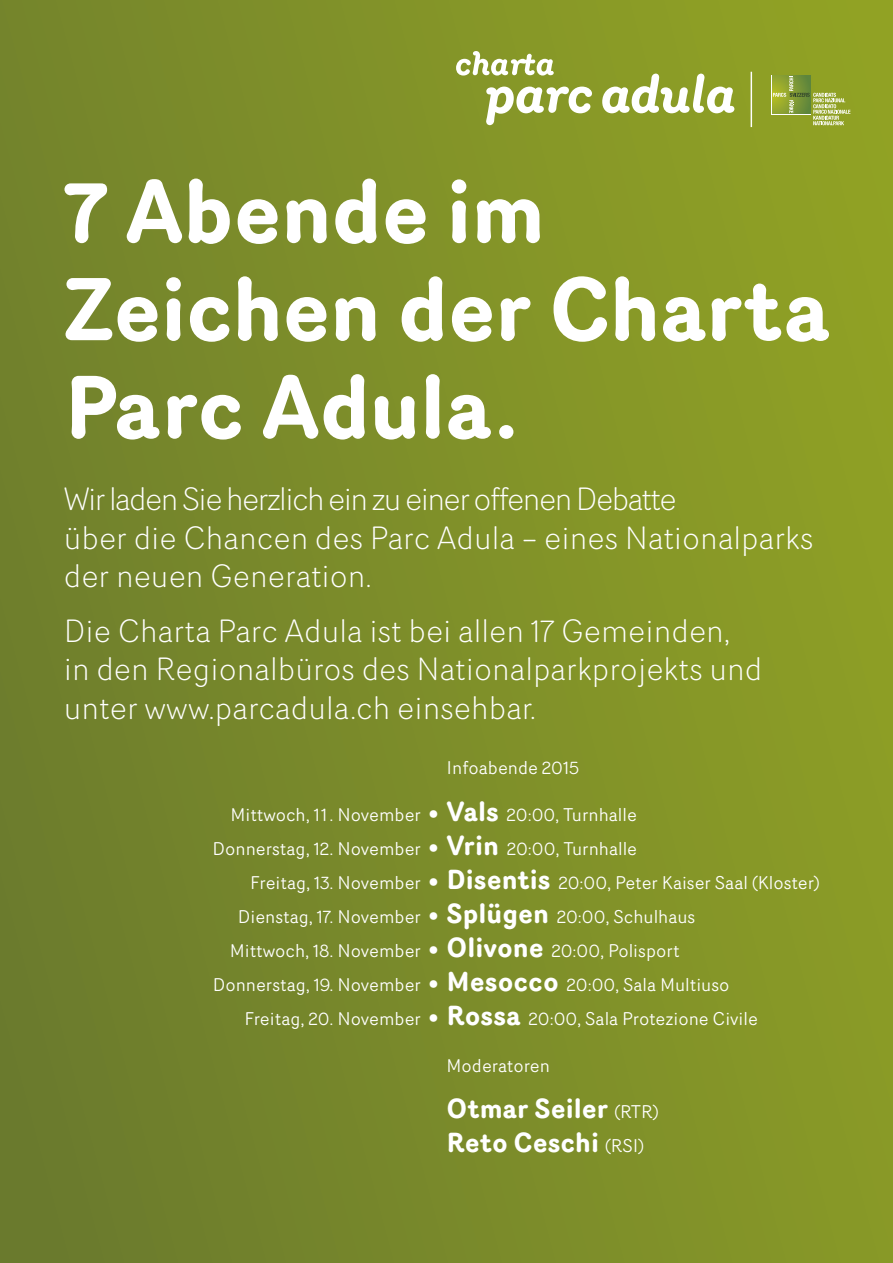
<style>
.page{position:relative;width:893px;height:1263px;background:#fff}
.page>*{position:absolute;margin:0;border:0;box-sizing:border-box;transform-origin:0 0}
.t1{font:700 87px/97.8px "Router";letter-spacing:-.01em;color:#fff}
.t2{font:300 31.5px/38.2px "Router";color:#fff}
.t3{font:700 27px/34px "Router";color:#fff}
.t4{font:18px "Router";color:#fff}
.s1{font-weight:700;font-size:27px}
.s2{font-weight:400;font-size:18px}
</style>
<div class="page">
<div style="left:0;top:0;width:893px;height:1263px;background:linear-gradient(to right,#6e7e2d,#8fa027)"></div>
<svg style="left:456px;top:51px;width:98px;height:25px"></svg>
<svg style="left:771px;top:75px;width:40px;height:40px"></svg>
<svg style="left:772px;top:76px;width:1px;height:38px"></svg>
<svg style="left:773px;top:76px;width:77px;height:49px;background:#99aa47"></svg>
<h1 class="t1" style="left:64px;top:161px;width:768px">7 Abende im<br>Zeichen der Charta<br>Parc Adula.</h1>
<h2 class="t2" style="left:64px;top:479px;width:751px">Wir laden Sie herzlich ein zu einer offenen Debatte<br>über die Chancen des Parc Adula – eines Nationalparks der neuen Generation.</h2>
<h2 class="t2" style="left:64px;top:611px;width:700px">Die Charta Parc Adula ist bei allen 17 Gemeinden, in den Regionalbüros des Nationalparkprojekts und unter www.parcadula.ch einsehbar.</h2>
<p class="t4" style="left:446px;top:754px;width:134px">Infoabende 2015</p>
<p class="t4" style="left:230px;top:801px;width:408px">Mittwoch, 11 . November <span class="s1">• Vals</span> 20:00, Turnhalle</p>
<p class="t4" style="left:213px;top:835px;width:426px">Donnerstag, 12. November <span class="s1">• Vrin</span> 20:00, Turnhalle</p>
<p class="t4" style="left:250px;top:869px;width:571px">Freitag, 13. November <span class="s1">• Disentis</span> 20:00, Peter Kaiser Saal (Kloster)</p>
<p class="t4" style="left:238px;top:903px;width:459px">Dienstag, 17. November <span class="s1">• Splügen</span> 20:00, Schulhaus</p>
<p class="t4" style="left:230px;top:937px;width:451px">Mittwoch, 18. November <span class="s1">• Olivone</span> 20:00, Polisport</p>
<p class="t4" style="left:213px;top:971px;width:518px">Donnerstag, 19. November <span class="s1">• Mesocco</span> 20:00, Sala Multiuso</p>
<p class="t4" style="left:244px;top:1005px;width:515px">Freitag, 20. November <span class="s1">• Rossa</span> 20:00, Sala Protezione Civile</p>
<p class="t4" style="left:446px;top:1052px;width:105px">Moderatoren</p>
<h3 class="t3" style="left:446px;top:1091px;width:214px">Otmar Seiler <span class="s2">(RTR)<br></span>Reto Ceschi <span class="s2">(RSI)</span></h3>
</div>
